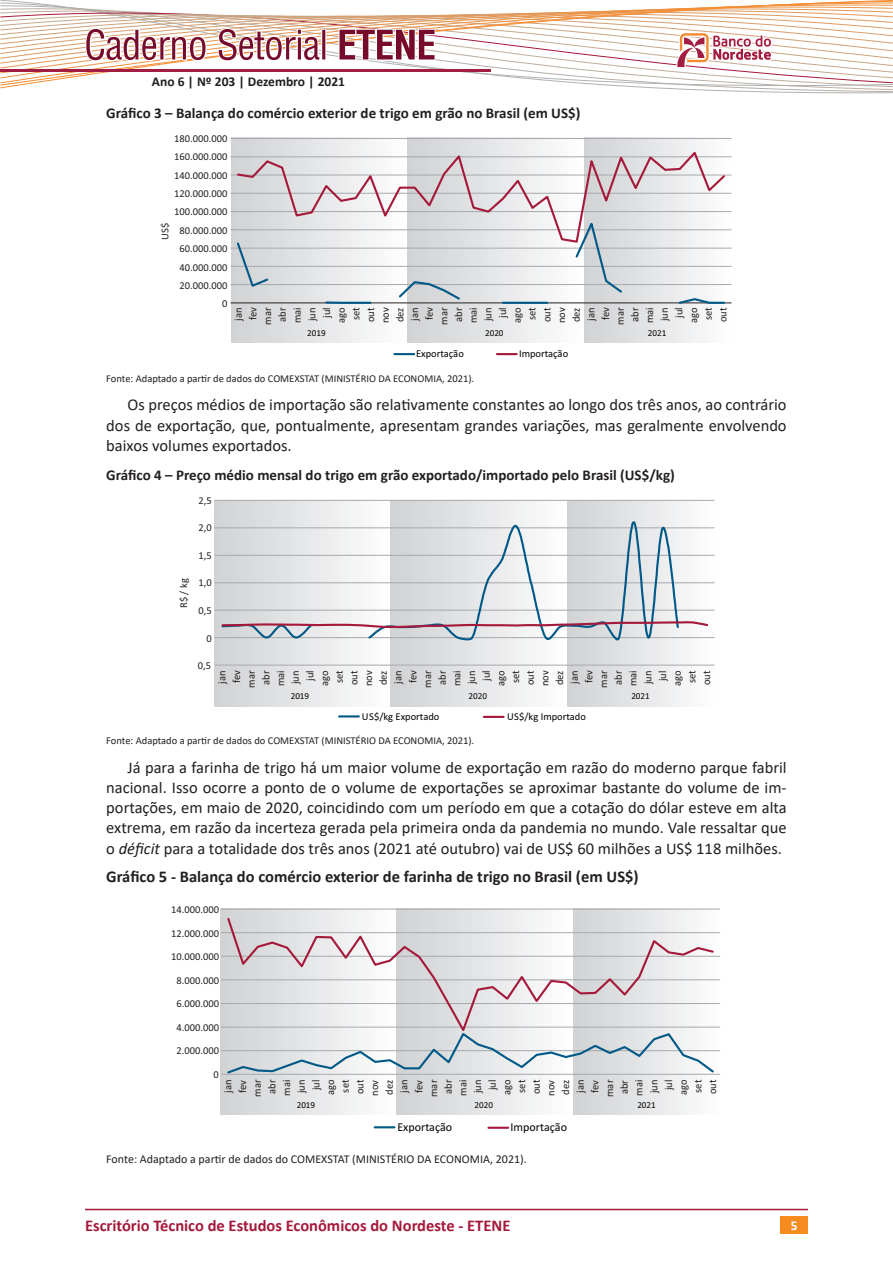
<style>
.page{position:relative;width:893px;height:1263px;background:#fff}
.page>*{position:absolute;margin:0;border:0;box-sizing:border-box;transform-origin:0 0}
.CS_Corpo_normal{font:16.5px/20.2px "Calibri";color:#231f20;text-align:justify}
.CS_Tit_fig_grar{font:700 16.5px "Calibri";color:#231f20}
.t1{font:700 16.5px "Calibri";color:#a5193b}
.CS_Tit_fig_grar-2{font:700 15px "Calibri";color:#231f20}
.t2{font:700 13.5px "Calibri";color:#231f20}
.t3{font:700 13.5px "Calibri";color:#fff}
.CS_Fonte{font:12px "Calibri";color:#231f20}
.t4{font:12px "Calibri";color:#000}
.t5{font:10.95px/14.7px "Calibri";color:#231f20;text-align:right;scale:.96 1}
.CS_Fonte-2{font:10.5px/18.3px "Calibri";color:#231f20;text-align:right}
.t6{font:10.5px "Calibri";color:#000}
.t7{font:9.15px "Calibri";color:#000}
.s1{font-style:italic}
</style>
<div class="page">
<div style="left:781px;top:1216px;width:27px;height:17px;background:#f68b1f"></div>
<hr style="left:85px;top:1209px;width:723px;height:1px;background:#a5193b">
<svg style="left:0;top:0;width:893px;height:343px"></svg>
<svg style="left:235px;top:149px;width:492px;height:95px"></svg>
<hr style="left:394px;top:353px;width:20px;height:2px;background:#005987">
<hr style="left:497px;top:353px;width:20px;height:2px;background:#a5193b">
<div style="left:214px;top:500px;width:177px;height:206px;background:linear-gradient(to right,#d0d1d3,#fdfdfd)"></div>
<div style="left:567px;top:500px;width:148px;height:206px;background:linear-gradient(to right,#d0d1d4,#fcfcfd)"></div>
<div style="left:391px;top:500px;width:176px;height:206px;background:linear-gradient(to right,#d0d1d4,#fcfdfd)"></div>
<hr style="left:214px;top:665px;width:501px;height:1px;background:#a8a9ad">
<hr style="left:214px;top:610px;width:501px;height:1px;background:#a8a9ad">
<hr style="left:214px;top:582px;width:501px;height:1px;background:#a8a9ad">
<hr style="left:214px;top:555px;width:501px;height:1px;background:#a8a9ad">
<hr style="left:214px;top:527px;width:501px;height:1px;background:#a8a9ad">
<hr style="left:214px;top:500px;width:501px;height:1px;background:#a8a9ad">
<hr style="left:214px;top:637px;width:501px;height:1px;background:#a8a9ad">
<svg style="left:220px;top:519px;width:460px;height:123px"></svg>
<svg style="left:220px;top:620px;width:490px;height:9px"></svg>
<hr style="left:339px;top:715px;width:20px;height:2px;background:#005987">
<hr style="left:484px;top:716px;width:20px;height:2px;background:#a5193b">
<div style="left:220px;top:909px;width:177px;height:205px;background:linear-gradient(to right,#d0d1d4,#fefefe)"></div>
<div style="left:573px;top:909px;width:148px;height:205px;background:linear-gradient(to right,#d0d1d4,#fdfdfd)"></div>
<div style="left:397px;top:909px;width:176px;height:205px;background:linear-gradient(to right,#d0d1d4,#fdfdfe)"></div>
<hr style="left:221px;top:1050px;width:499px;height:1px;background:#a8a9ad">
<hr style="left:221px;top:1027px;width:499px;height:1px;background:#a8a9ad">
<hr style="left:221px;top:1003px;width:499px;height:1px;background:#a8a9ad">
<hr style="left:221px;top:979px;width:499px;height:1px;background:#a8a9ad">
<hr style="left:221px;top:956px;width:499px;height:1px;background:#a8a9ad">
<hr style="left:221px;top:932px;width:499px;height:1px;background:#a8a9ad">
<hr style="left:221px;top:909px;width:499px;height:1px;background:#a8a9ad">
<hr style="left:221px;top:1074px;width:499px;height:1px;background:#a8a9ad">
<svg style="left:226px;top:1031px;width:490px;height:44px"></svg>
<svg style="left:226px;top:916px;width:489px;height:119px"></svg>
<svg style="left:375px;top:1126px;width:19px;height:2px"></svg>
<hr style="left:488px;top:1127px;width:20px;height:2px;background:#a5193b">
<p class="t2" style="left:152px;top:72px;width:195px">Ano 6 | Nº 203 | Dezembro | 2021</p>
<p class="CS_Tit_fig_grar-2" style="left:106px;top:102px;width:476px">Gráfico 3 – Balança do comércio exterior de trigo em grão no Brasil (em US$)</p>
<p class="CS_Fonte-2" style="left:174px;top:130px;width:55px">180.000.000<br>160.000.000<br>140.000.000<br>120.000.000<br>100.000.000<br>80.000.000<br>60.000.000<br>40.000.000<br>20.000.000<br>0</p>
<p class="CS_Fonte-2" style="left:156px;top:240px;width:19px;rotate:-90deg">US$</p>
<p class="t5" style="left:231px;top:325px;width:19px;rotate:-90deg">jan fev mar abr mai jun jul ago set out nov dez jan fev mar abr mai jun jul ago set out nov dez jan fev mar abr mai jun jul ago set out</p>
<p class="t7" style="left:307px;top:329px;width:20px">2019</p>
<p class="t7" style="left:485px;top:329px;width:20px">2020</p>
<p class="t7" style="left:648px;top:329px;width:20px">2021</p>
<p class="t6" style="left:416px;top:350px;width:49px">Exportação</p>
<p class="t6" style="left:519px;top:350px;width:51px">Importação</p>
<p class="CS_Fonte-2" style="left:106px;top:369px;width:369px">Fonte: Adaptado a partir de dados do COMEXSTAT (MINISTÉRIO DA ECONOMIA, 2021).</p>
<p class="CS_Corpo_normal" style="left:106px;top:394px;width:682px;text-indent:21px">Os preços médios de importação são relativamente constantes ao longo dos três anos, ao contrário dos de exportação, que, pontualmente, apresentam grandes variações, mas geralmente envolvendo baixos volumes exportados.</p>
<p class="CS_Tit_fig_grar-2" style="left:106px;top:464px;width:570px">Gráfico 4 – Preço médio mensal do trigo em grão exportado/importado pelo Brasil (US$/kg)</p>
<p class="CS_Fonte-2" style="left:175px;top:608px;width:31px;rotate:-90deg">R$ / kg</p>
<p class="CS_Fonte-2" style="left:199px;top:491px;width:15px">2,5</p>
<p class="CS_Fonte-2" style="left:199px;top:519px;width:15px">2,0</p>
<p class="CS_Fonte-2" style="left:199px;top:547px;width:15px">1,5</p>
<p class="CS_Fonte-2" style="left:199px;top:574px;width:15px">1,0</p>
<p class="CS_Fonte-2" style="left:199px;top:602px;width:15px">0,5</p>
<p class="CS_Fonte-2" style="left:207px;top:629px;width:7px">0</p>
<p class="CS_Fonte-2" style="left:198px;top:657px;width:15px">0,5</p>
<p class="t5" style="left:215px;top:688px;width:19px;rotate:-90deg">jan fev mar abr mai jun jul ago set out nov dez jan fev mar abr mai jun jul ago set out nov dez jan fev mar abr mai jun jul ago set out</p>
<p class="t6" style="left:362px;top:712px;width:79px">US$/kg Exportado</p>
<p class="t6" style="left:507px;top:712px;width:80px">US$/kg Importado</p>
<p class="t7" style="left:291px;top:692px;width:20px">2019</p>
<p class="t7" style="left:469px;top:692px;width:20px">2020</p>
<p class="t7" style="left:631px;top:692px;width:20px">2021</p>
<p class="CS_Fonte-2" style="left:106px;top:731px;width:369px">Fonte: Adaptado a partir de dados do COMEXSTAT (MINISTÉRIO DA ECONOMIA, 2021).</p>
<p class="CS_Corpo_normal" style="left:106px;top:756px;width:682px;text-indent:21px">Já para a farinha de trigo há um maior volume de exportação em razão do moderno parque fabril nacional. Isso ocorre a ponto de o volume de exportações se aproximar bastante do volume de im&shy;portações, em maio de 2020, coincidindo com um período em que a cotação do dólar esteve em alta extrema, em razão da incerteza gerada pela primeira onda da pandemia no mundo. Vale ressaltar que o <span class="s1">déficit</span> para a totalidade dos três anos (2021 até outubro) vai de US$ 60 milhões a US$ 118 milhões.</p>
<p class="CS_Tit_fig_grar" style="left:106px;top:865px;width:534px">Gráfico 5 - Balança do comércio exterior de farinha de trigo no Brasil (em US$)</p>
<p class="CS_Fonte-2" style="left:171px;top:901px;width:49px">14.000.000</p>
<p class="CS_Fonte-2" style="left:171px;top:924px;width:49px">12.000.000</p>
<p class="CS_Fonte-2" style="left:171px;top:948px;width:49px">10.000.000</p>
<p class="CS_Fonte-2" style="left:176px;top:972px;width:44px">8.000.000</p>
<p class="CS_Fonte-2" style="left:176px;top:995px;width:44px">6.000.000</p>
<p class="CS_Fonte-2" style="left:176px;top:1019px;width:44px">4.000.000</p>
<p class="CS_Fonte-2" style="left:176px;top:1042px;width:44px">2.000.000</p>
<p class="CS_Fonte-2" style="left:214px;top:1066px;width:7px">0</p>
<p class="t5" style="left:221px;top:1097px;width:19px;rotate:-90deg">jan fev mar abr mai jun jul ago set out nov dez jan fev mar abr mai jun jul ago set out nov dez jan fev mar abr mai jun jul ago set out</p>
<p class="t7" style="left:297px;top:1101px;width:20px">2019</p>
<p class="t7" style="left:475px;top:1101px;width:20px">2020</p>
<p class="t7" style="left:637px;top:1101px;width:20px">2021</p>
<p class="t4" style="left:397px;top:1122px;width:56px">Exportação</p>
<p class="t4" style="left:510px;top:1122px;width:58px">Importação</p>
<p class="CS_Fonte" style="left:106px;top:1150px;width:422px">Fonte: Adaptado a partir de dados do COMEXSTAT (MINISTÉRIO DA ECONOMIA, 2021).</p>
<p class="t1" style="left:85px;top:1213px;width:427px">Escritório Técnico de Estudos Econômicos do Nordeste - ETENE</p>
<p class="t3" style="left:791px;top:1216px;width:8px">5</p>
</div>
